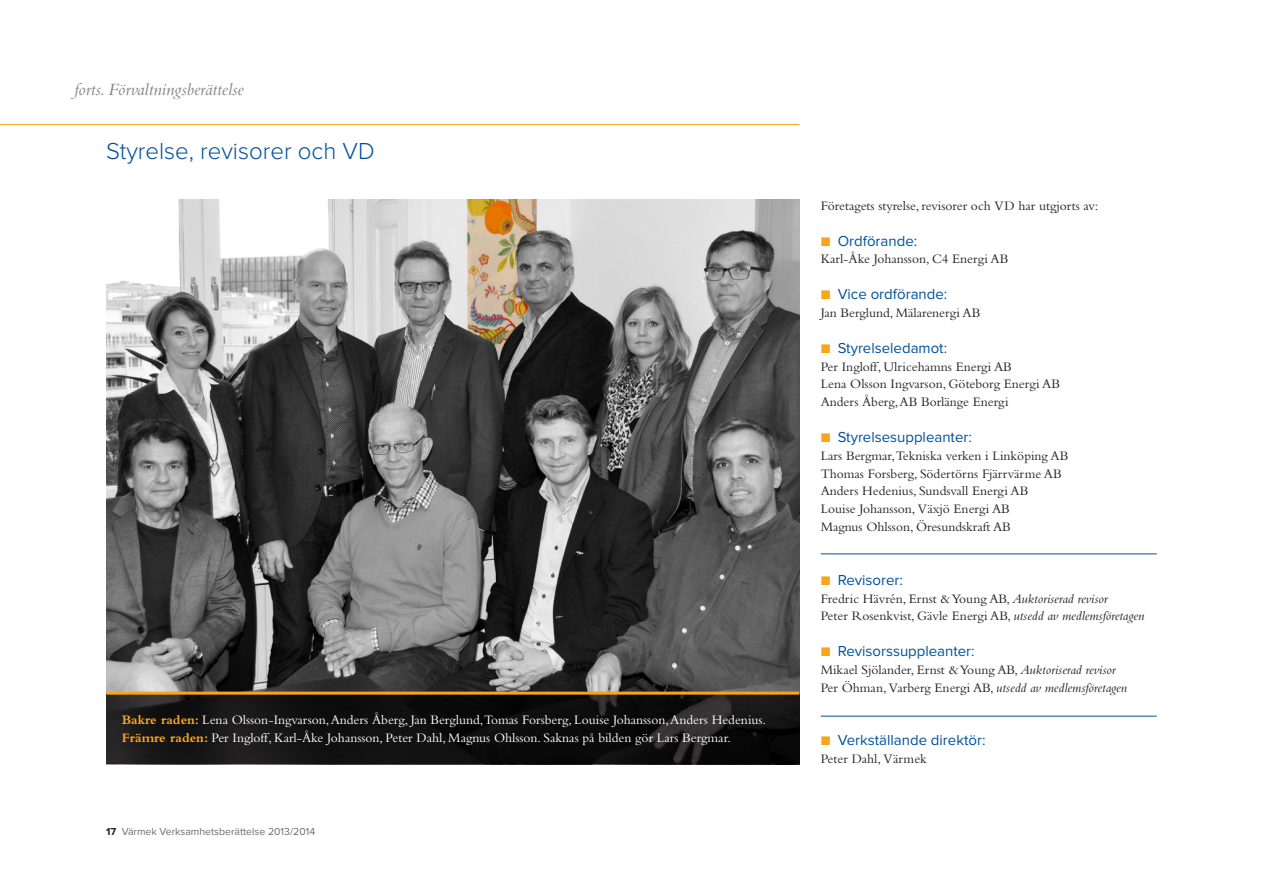
<style>
.page{position:relative;width:1263px;height:893px;background:#fff}
.page>*{position:absolute;margin:0;border:0;box-sizing:border-box;transform-origin:0 0}
.t1{font:300 24px "Proxima Nova";color:#01529b}
.t2{font:italic 18px "Bembo";color:#808285}
.t3{font:15px "Proxima Nova";color:#01529b}
.t4{font:13.5px/17.9px "Bembo";color:#231f20}
.t5{font:13.5px/17.9px "Bembo";color:#fff}
.t6{font:10.5px "Proxima Nova";color:#6c6d70}
.s1{font-weight:700;color:#f9a51b}
.s2{font-weight:700;color:#231f20}
.s3{color:#f9a51b}
.s4{font-style:italic}
</style>
<div class="page">
<hr style="left:0;top:124px;width:799px;height:1px;background:#f9a51b">
<img style="left:106px;top:199px;width:693px;height:493px">
<hr style="left:821px;top:553px;width:336px;height:1px;background:#01529b">
<hr style="left:821px;top:716px;width:336px;height:1px;background:#01529b">
<svg style="left:106px;top:695px;width:693px;height:69px;background:#131212"></svg>
<hr style="left:106px;top:692px;width:693px;height:3px;background:#f9a51b">
<h2 class="t2" style="left:74px;top:78px;width:171px">forts. Förvaltningsberättelse</h2>
<h1 class="t1" style="left:106px;top:138px;width:270px">Styrelse, revisorer och VD</h1>
<p class="t5" style="left:122px;top:710px;width:646px"><span class="s1">Bakre raden:</span> Lena Olsson-Ingvarson, Anders Åberg, Jan Berglund,Tomas Forsberg, Louise Johansson, Anders Hedenius.<br><span class="s1">Främre raden:</span> Per Ingloff, Karl-Åke Johansson, Peter Dahl, Magnus Ohlsson. Saknas på bilden gör Lars Bergmar.</p>
<p class="t6" style="left:106px;top:826px;width:210px"><span class="s2">17</span> Värmek Verksamhetsberättelse 2013/2014</p>
<p class="t4" style="left:821px;top:196px;width:279px">Företagets styrelse, revisorer och VD har utgjorts av:</p>
<p class="t3" style="left:821px;top:232px;width:98px"><span class="s3">■</span> Ordförande:</p>
<p class="t4" style="left:821px;top:250px;width:189px">Karl-Åke Johansson, C4 Energi AB</p>
<p class="t3" style="left:821px;top:285px;width:128px"><span class="s3">■</span> Vice ordförande:</p>
<p class="t4" style="left:821px;top:304px;width:161px">Jan Berglund, Mälarenergi AB</p>
<p class="t3" style="left:821px;top:339px;width:128px"><span class="s3">■</span> Styrelseledamot:</p>
<p class="t4" style="left:821px;top:357px;width:241px">Per Ingloff, Ulricehamns Energi AB<br>Lena Olsson Ingvarson, Göteborg Energi AB<br>Anders Åberg, AB Borlänge Energi</p>
<p class="t3" style="left:821px;top:428px;width:153px"><span class="s3">■</span> Styrelsesuppleanter:</p>
<p class="t4" style="left:821px;top:446px;width:249px">Lars Bergmar,Tekniska verken i Linköping AB Thomas Forsberg, Södertörns Fjärrvärme AB Anders Hedenius, Sundsvall Energi AB<br>Louise Johansson, Växjö Energi AB<br>Magnus Ohlsson, Öresundskraft AB</p>
<p class="t3" style="left:821px;top:571px;width:84px"><span class="s3">■</span> Revisorer:</p>
<p class="t4" style="left:821px;top:589px;width:325px">Fredric Hävrén, Ernst &amp; Young AB, <span class="s4">Auktoriserad revisor<br></span>Peter Rosenkvist, Gävle Energi AB, <span class="s4">utsedd av medlemsföretagen</span></p>
<p class="t3" style="left:821px;top:642px;width:155px"><span class="s3">■</span> Revisorssuppleanter:</p>
<p class="t4" style="left:821px;top:661px;width:308px">Mikael Sjölander, Ernst &amp; Young AB, <span class="s4">Auktoriserad revisor<br></span>Per Öhman, Varberg Energi AB, <span class="s4">utsedd av medlemsföretagen</span></p>
<p class="t3" style="left:821px;top:732px;width:166px"><span class="s3">■</span> Verkställande direktör:</p>
<p class="t4" style="left:821px;top:750px;width:108px">Peter Dahl, Värmek</p>
</div>
